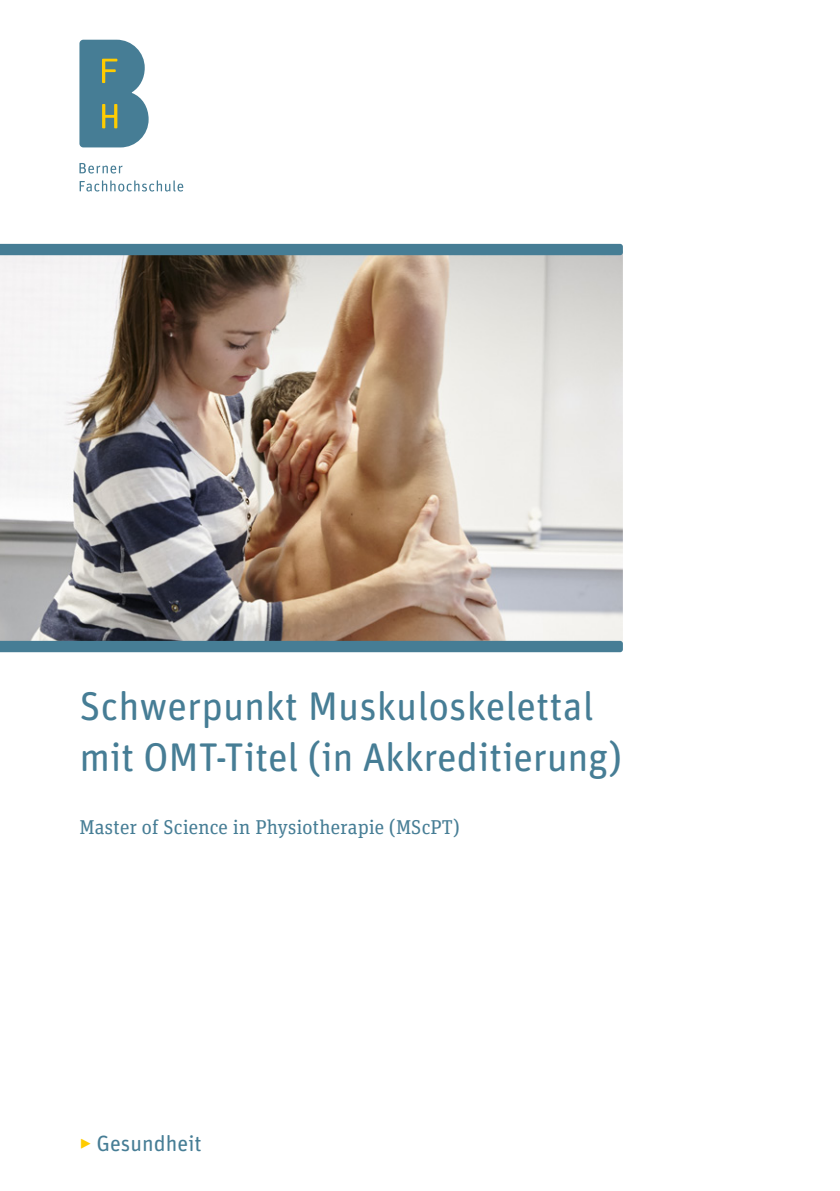
<style>
.page{position:relative;width:840px;height:1191px;background:#fff}
.page>*{position:absolute;margin:0;border:0;box-sizing:border-box;transform-origin:0 0}
.Haupttitel{font:40px/51px "Unit Rounded Pro";color:#467d95}
.t1{font:22px "Unit Rounded Pro";color:#467d95}
.Teaser{font:20px "Unit Slab Pro";color:#467d95}
.s1{font-weight:300;color:#fc0}
</style>
<div class="page">
<svg style="left:79px;top:40px;width:69px;height:107px;background:#608d99"></svg>
<svg style="left:79px;top:163px;width:43px;height:10px"></svg>
<svg style="left:80px;top:180px;width:103px;height:11px"></svg>
<img style="left:0;top:255px;width:622px;height:386px">
<div style="left:0;top:244px;width:622px;height:11px;background:#467d95"></div>
<div style="left:0;top:641px;width:622px;height:11px;background:#467d95"></div>
<p class="Haupttitel" style="left:79px;top:679px;width:544px">Schwerpunkt Muskuloskelettal mit OMT-Titel (in Akkreditierung)</p>
<p class="Teaser" style="left:79px;top:813px;width:381px">Master of Science in Physiotherapie (MScPT)</p>
<p class="t1" style="left:79px;top:1128px;width:124px"><span class="s1">‣</span> Gesundheit</p>
</div>
